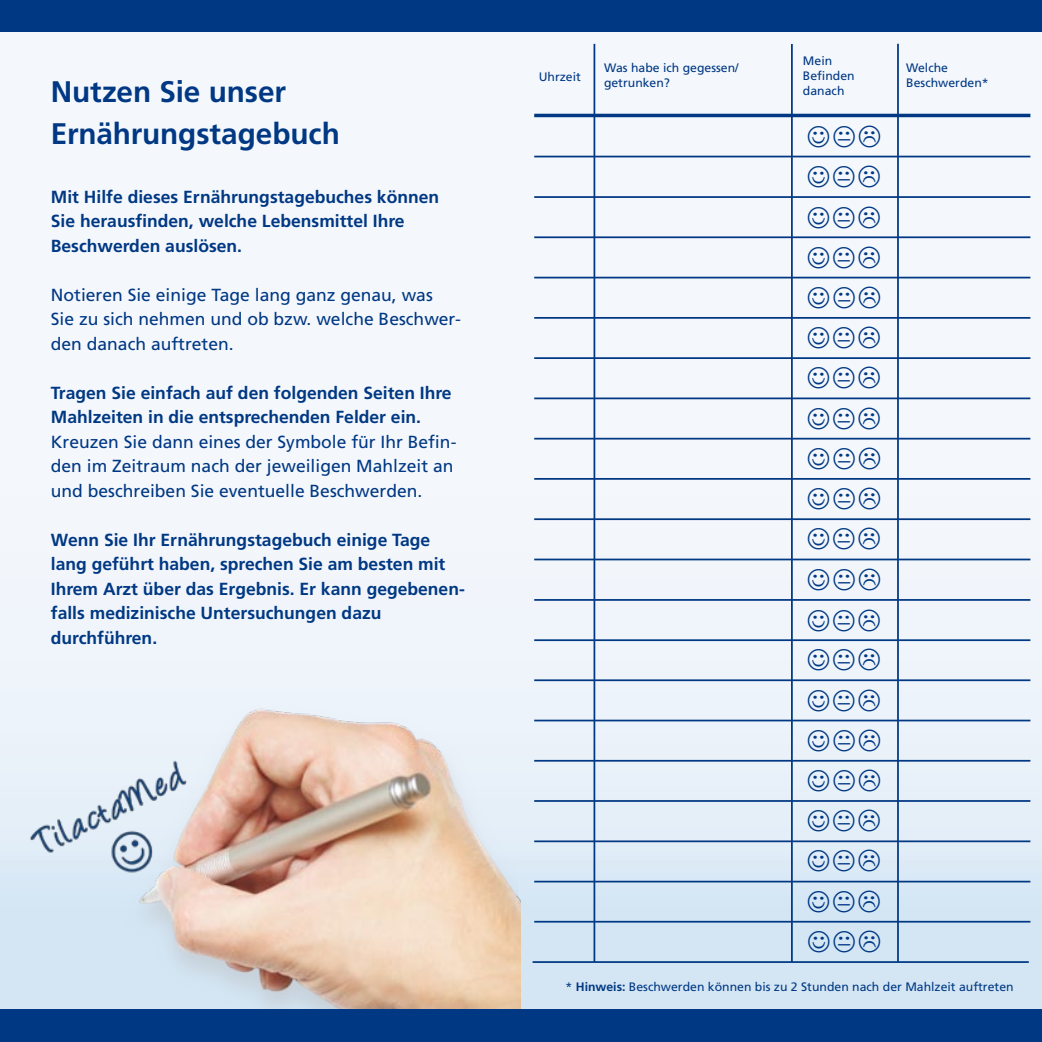
<style>
.page{position:relative;width:1042px;height:1042px;background:#fff}
.page>*{position:absolute;margin:0;border:0;box-sizing:border-box;transform-origin:0 0}
.t1{font:700 29.75px/42px "Frutiger LT Std";letter-spacing:-.005em;color:#003883}
.t2{font:700 17.5px/24.5px "Frutiger LT Std";color:#003883}
.t3{font:17.5px/24.5px "Frutiger LT Std";color:#003883}
.t4{font:12.25px/14.7px "Frutiger LT Std";color:#003883}
.s1{font-weight:700}
</style>
<div class="page">
<div style="left:0;top:0;width:1042px;height:1042px;background:linear-gradient(to bottom,#fefcff,#d9e8f4)"></div>
<img style="left:0;top:637px;width:521px;height:373px">
<div style="left:0;top:1010px;width:521px;height:32px;background:#003883"></div>
<div style="left:521px;top:1010px;width:521px;height:32px;background:#003883"></div>
<div style="left:0;top:0;width:521px;height:32px;background:#003883"></div>
<div style="left:521px;top:0;width:521px;height:32px;background:#003883"></div>
<hr style="left:534px;top:156px;width:496px;height:1px;background:#003883">
<hr style="left:534px;top:196px;width:496px;height:2px;background:#003883">
<hr style="left:534px;top:236px;width:496px;height:2px;background:#003883">
<hr style="left:534px;top:277px;width:496px;height:1px;background:#003883">
<hr style="left:534px;top:317px;width:496px;height:2px;background:#003883">
<hr style="left:534px;top:397px;width:496px;height:2px;background:#003883">
<hr style="left:534px;top:438px;width:496px;height:1px;background:#003883">
<hr style="left:534px;top:518px;width:496px;height:2px;background:#003883">
<hr style="left:534px;top:558px;width:496px;height:2px;background:#003883">
<hr style="left:534px;top:599px;width:496px;height:2px;background:#003883">
<hr style="left:534px;top:639px;width:496px;height:2px;background:#003883">
<hr style="left:534px;top:679px;width:496px;height:2px;background:#003883">
<hr style="left:534px;top:719px;width:496px;height:2px;background:#003883">
<hr style="left:534px;top:760px;width:496px;height:1px;background:#003883">
<hr style="left:534px;top:840px;width:496px;height:2px;background:#003883">
<hr style="left:534px;top:881px;width:496px;height:1px;background:#003883">
<hr style="left:534px;top:921px;width:496px;height:1px;background:#003883">
<hr style="left:593px;top:44px;width:2px;height:918px;background:#003883">
<hr style="left:791px;top:44px;width:2px;height:918px;background:#003883">
<hr style="left:897px;top:44px;width:2px;height:918px;background:#003883">
<hr style="left:534px;top:114px;width:496px;height:3px;background:#003883">
<hr style="left:534px;top:357px;width:496px;height:2px;background:#003883">
<hr style="left:534px;top:478px;width:496px;height:2px;background:#003883">
<hr style="left:534px;top:800px;width:496px;height:2px;background:#003883">
<hr style="left:532px;top:961px;width:497px;height:2px;background:#003883">
<div style="left:808px;top:931px;width:72px;height:21px;background:#d4e6f4"></div>
<div style="left:808px;top:891px;width:72px;height:22px;background:#d5e6f5"></div>
<div style="left:808px;top:850px;width:72px;height:21px;background:#ddeaf6"></div>
<div style="left:808px;top:810px;width:72px;height:21px;background:#e5eff8"></div>
<div style="left:808px;top:770px;width:72px;height:21px;background:#e8f1f9"></div>
<div style="left:808px;top:729px;width:72px;height:22px;background:#ebf2fa"></div>
<div style="left:808px;top:690px;width:72px;height:21px;background:#edf3fa"></div>
<div style="left:808px;top:649px;width:72px;height:22px;background:#eff5fb"></div>
<div style="left:808px;top:609px;width:72px;height:22px;background:#f0f5fb"></div>
<div style="left:808px;top:569px;width:72px;height:21px;background:#f1f5fb"></div>
<div style="left:808px;top:528px;width:72px;height:22px;background:#f3f6fb"></div>
<div style="left:808px;top:488px;width:72px;height:22px;background:#f3f7fb"></div>
<div style="left:808px;top:447px;width:72px;height:22px;background:#f4f7fc"></div>
<div style="left:808px;top:408px;width:72px;height:21px;background:#f4f7fc"></div>
<div style="left:808px;top:367px;width:72px;height:22px;background:#f4f7fc"></div>
<div style="left:808px;top:327px;width:72px;height:22px;background:#f4f7fc"></div>
<div style="left:808px;top:287px;width:72px;height:21px;background:#f4f7fc"></div>
<div style="left:808px;top:247px;width:72px;height:21px;background:#f4f7fc"></div>
<div style="left:808px;top:207px;width:72px;height:21px;background:#f4f7fc"></div>
<div style="left:808px;top:166px;width:72px;height:22px;background:#f4f7fc"></div>
<div style="left:808px;top:126px;width:72px;height:21px;background:#f4f7fc"></div>
<h1 class="t1" style="left:51px;top:71px;width:290px">Nutzen Sie unser<br>Ernährungstagebuch</h1>
<p class="t2" style="left:51px;top:184px;width:390px">Mit Hilfe dieses Ernährungstagebuches können<br>Sie herausfinden, welche Lebensmittel Ihre<br>Beschwerden auslösen.</p>
<p class="t3" style="left:51px;top:282px;width:412px">Notieren Sie einige Tage lang ganz genau, was<br>Sie zu sich nehmen und ob bzw. welche Beschwer&shy;den danach auftreten.</p>
<p class="t2" style="left:51px;top:380px;width:402px">Tragen Sie einfach auf den folgenden Seiten Ihre<br>Mahlzeiten in die entsprechenden Felder ein.</p>
<p class="t3" style="left:51px;top:429px;width:407px">Kreuzen Sie dann eines der Symbole für Ihr Befin&shy;den im Zeitraum nach der jeweiligen Mahlzeit an und beschreiben Sie eventuelle Beschwerden.</p>
<p class="t2" style="left:51px;top:527px;width:415px">Wenn Sie Ihr Ernährungstagebuch einige Tage lang geführt haben, sprechen Sie am besten mit Ihrem Arzt über das Ergebnis. Er kann gegebenen&shy;falls medizinische Untersuchungen dazu durchführen.</p>
<p class="t4" style="left:539px;top:70px;width:44px">Uhrzeit</p>
<p class="t4" style="left:604px;top:61px;width:136px">Was habe ich gegessen/ getrunken?</p>
<p class="t4" style="left:803px;top:54px;width:53px">Mein<br>Befinden danach</p>
<p class="t4" style="left:906px;top:61px;width:84px">Welche<br>Beschwerden*</p>
<p class="t4" style="left:565px;top:979px;width:449px">* <span class="s1">Hinweis:</span> Beschwerden können bis zu 2 Stunden nach der Mahlzeit auftreten</p>
</div>
